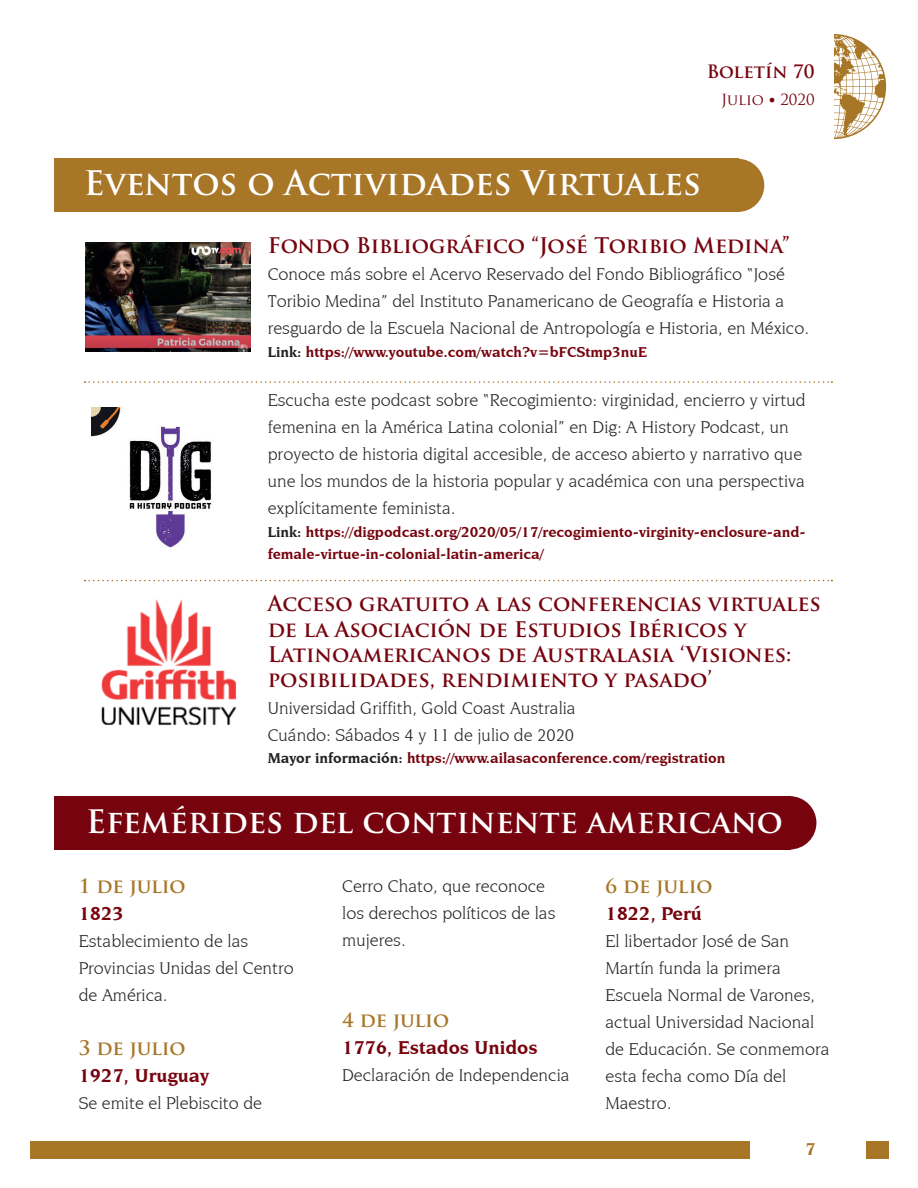
<style>
.page{position:relative;width:918px;height:1188px;background:#fff}
.page>*{position:absolute;margin:0;border:0;box-sizing:border-box;transform-origin:0 0}
.t1{font:700 33px "Trajan Pro";color:#fff}
.t2{font:700 31.5px "Trajan Pro";color:#fff}
.t3{font:700 21px/25.2px "Trajan Pro";color:#76030d}
.t4{font:700 19.5px "Novarese IT Cby BT";color:#76030d}
.t5{font:700 19.5px "Trajan Pro";letter-spacing:-.01em;color:#a77626}
.t6{font:18px/27px "Novarese IT Cby BT";color:#231f20}
.t7{font:700 18px "Trajan Pro";color:#76030d}
.t8{font:700 18px "Novarese IT Cby BT";color:#a77626}
.t9{font:700 15px/22.5px "Novarese IT Cby BT";color:#76030d}
.t10{font:15px "Trajan Pro";color:#76030d}
.s1{font-family:"Corbel"}
.s2{color:#231f20}
</style>
<div class="page">
<svg style="left:834px;top:34px;width:52px;height:105px"></svg>
<div style="left:30px;top:1141px;width:858px;height:18px;background:#a77626"></div>
<div style="left:751px;top:1140px;width:115px;height:21px;background:#fff"></div>
<div style="left:54px;top:159px;width:684px;height:53px;background:#a77626"></div>
<div style="left:711px;top:159px;width:53px;height:53px;background:#a77626;border-radius:50%"></div>
<img style="left:86px;top:243px;width:164px;height:108px">
<img style="left:91px;top:407px;width:120px;height:141px">
<img style="left:101px;top:599px;width:136px;height:126px">
<svg style="left:85px;top:381px;width:747px;height:2px"></svg>
<svg style="left:85px;top:580px;width:747px;height:1px"></svg>
<div style="left:54px;top:796px;width:736px;height:53px;background:#76030d"></div>
<div style="left:763px;top:796px;width:53px;height:53px;background:#76030d;border-radius:50%"></div>
<p class="t7" style="left:707px;top:60px;width:109px">Boletín 70</p>
<p class="t10" style="left:721px;top:90px;width:95px">Julio <span class="s1">•</span> 2020</p>
<h1 class="t1" style="left:84px;top:162px;width:619px">Eventos o Actividades Virtuales</h1>
<p class="t3" style="left:268px;top:233px;width:523px">Fondo Bibliográfico “José Toribio Medina”</p>
<p class="t6" style="left:268px;top:260px;width:543px">Conoce más sobre el Acervo Reservado del Fondo Bibliográfico “José<br>Toribio Medina” del Instituto Panamericano de Geografía e Historia a resguardo de la Escuela Nacional de Antropología e Historia, en México.</p>
<p class="t9" style="left:268px;top:340px;width:381px"><span class="s2">Link:</span> https://www.youtube.com/watch?v=bFCStmp3nuE</p>
<p class="t6" style="left:268px;top:386px;width:539px">Escucha este podcast sobre “Recogimiento: virginidad, encierro y virtud femenina en la América Latina colonial” en Dig: A History Podcast, un proyecto de historia digital accesible, de acceso abierto y narrativo que une los mundos de la historia popular y académica con una perspectiva explícitamente feminista.</p>
<p class="t9" style="left:268px;top:520px;width:539px"><span class="s2">Link:</span> https://digpodcast.org/2020/05/17/recogimiento-virginity-enclosure-and&shy;female-virtue-in-colonial-latin-america/</p>
<p class="t3" style="left:268px;top:591px;width:555px">Acceso gratuito a las conferencias virtuales de la Asociación de Estudios Ibéricos y Latinoamericanos de Australasia ‘Visiones: posibilidades, rendimiento y pasado’</p>
<p class="t6" style="left:268px;top:694px;width:310px">Universidad Griffith, Gold Coast Australia<br>Cuándo: Sábados 4 y 11 de julio de 2020</p>
<p class="t9" style="left:268px;top:747px;width:459px"><span class="s2">Mayor información:</span> https://www.ailasaconference.com/registration</p>
<h2 class="t2" style="left:86px;top:802px;width:698px">Efemérides del continente americano</h2>
<p class="t5" style="left:79px;top:873px;width:108px">1 de julio</p>
<p class="t4" style="left:79px;top:901px;width:46px">1823</p>
<p class="t6" style="left:79px;top:927px;width:217px">Establecimiento de las<br>Provincias Unidas del Centro de América.</p>
<p class="t5" style="left:79px;top:1035px;width:108px">3 de julio</p>
<p class="t4" style="left:79px;top:1063px;width:132px">1927, Uruguay</p>
<p class="t6" style="left:79px;top:1089px;width:185px">Se emite el Plebiscito de</p>
<p class="t6" style="left:342px;top:872px;width:215px">Cerro Chato, que reconoce los derechos políticos de las mujeres.</p>
<p class="t5" style="left:342px;top:1007px;width:108px">4 de julio</p>
<p class="t4" style="left:342px;top:1035px;width:197px">1776, Estados Unidos</p>
<p class="t6" style="left:342px;top:1061px;width:229px">Declaración de Independencia</p>
<p class="t5" style="left:606px;top:873px;width:108px">6 de julio</p>
<p class="t4" style="left:606px;top:901px;width:98px">1822, Perú</p>
<p class="t6" style="left:606px;top:927px;width:225px">El libertador José de San<br>Martín funda la primera<br>Escuela Normal de Varones, actual Universidad Nacional de Educación. Se conmemora esta fecha como Día del<br>Maestro.</p>
<p class="t8" style="left:805px;top:1138px;width:12px">7</p>
</div>
